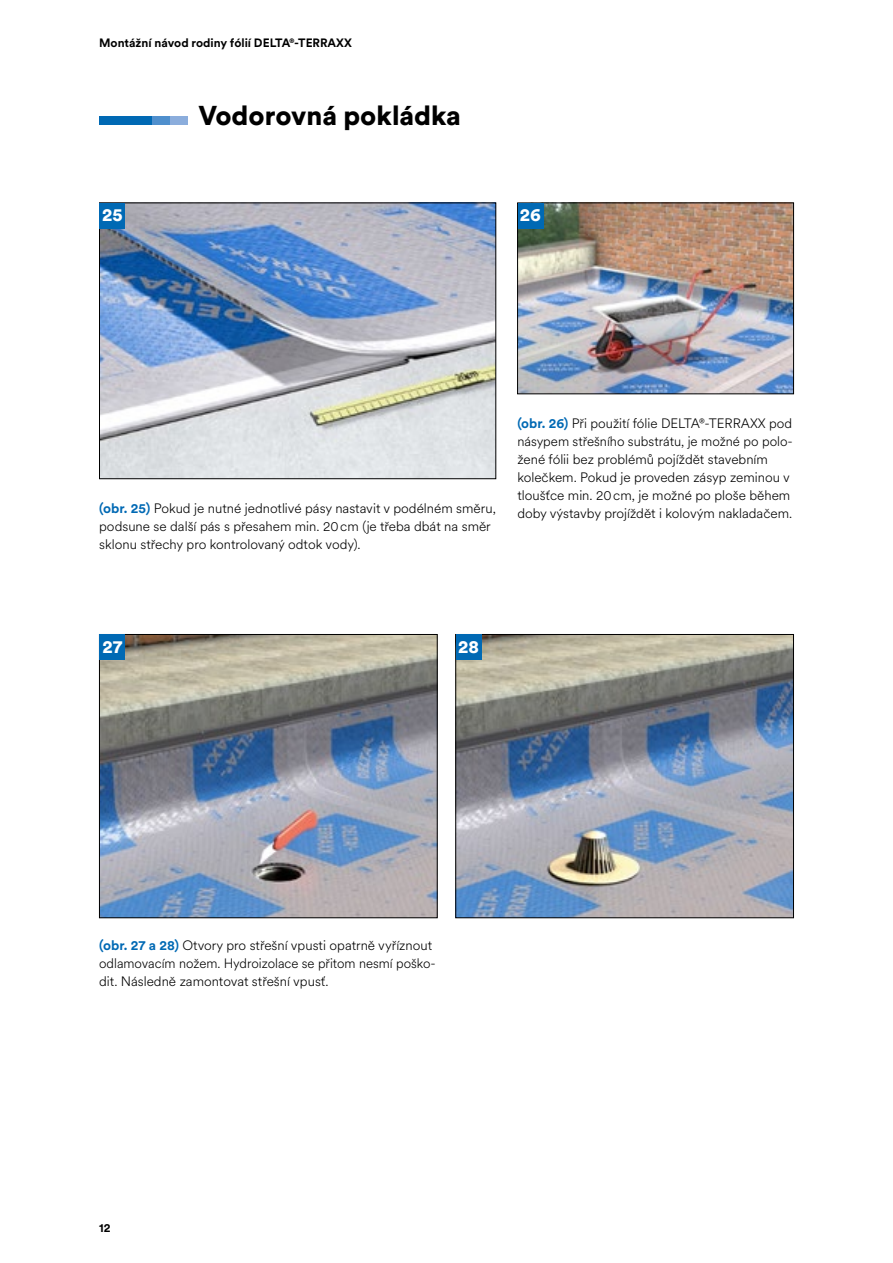
<style>
.page{position:relative;width:893px;height:1263px;background:#fff}
.page>*{position:absolute;margin:0;border:0;box-sizing:border-box;transform-origin:0 0}
.t1{font:900 27px "Circular XX";color:#000}
.t2{font:900 18px "Circular XX";color:#fff}
.t3{font:300 13.5px/18px "Circular XX";color:#000}
.t4{font:700 12px "Circular XX";color:#000}
.s1{font-weight:700;color:#0069b4}
</style>
<div class="page">
<img style="left:101px;top:205px;width:393px;height:272px">
<div style="left:99px;top:203px;width:397px;height:276px;border:1px solid #000"></div>
<img style="left:519px;top:205px;width:273px;height:187px">
<div style="left:517px;top:203px;width:277px;height:191px;border:1px solid #000"></div>
<img style="left:101px;top:636px;width:334px;height:280px">
<div style="left:99px;top:634px;width:338px;height:284px;border:1px solid #000"></div>
<img style="left:458px;top:636px;width:334px;height:280px">
<div style="left:456px;top:634px;width:338px;height:284px;border:1px solid #000"></div>
<div style="left:99px;top:116px;width:53px;height:9px;background:#0069b4"></div>
<div style="left:152px;top:116px;width:18px;height:9px;background:#4f8fcd"></div>
<div style="left:170px;top:116px;width:17px;height:9px;background:#8baddc"></div>
<div style="left:100px;top:203px;width:25px;height:26px;background:#0069b4"></div>
<div style="left:518px;top:203px;width:25px;height:26px;background:#0069b4"></div>
<div style="left:100px;top:635px;width:25px;height:25px;background:#0069b4"></div>
<div style="left:456px;top:635px;width:25px;height:25px;background:#0069b4"></div>
<p class="t4" style="left:99px;top:34px;width:254px">Montážní návod rodiny fólií DELTA®-TERRAXX</p>
<h1 class="t1" style="left:198px;top:96px;width:264px">Vodorovná pokládka</h1>
<h2 class="t2" style="left:102px;top:202px;width:22px">25</h2>
<h2 class="t2" style="left:520px;top:202px;width:23px">26</h2>
<p class="t3" style="left:99px;top:499px;width:398px"><span class="s1">(obr. 25)</span> Pokud je nutné jednotlivé pásy nastavit v podélném směru, podsune se další pás s přesahem min. 20cm (je třeba dbát na směr sklonu střechy pro kontrolovaný odtok vody).</p>
<p class="t3" style="left:517px;top:413px;width:277px"><span class="s1">(obr. 26)</span> Při použití fólie DELTA®-TERRAXX pod násypem střešního substrátu, je možné po polo&shy;žené fólii bez problémů pojíždět stavebním kolečkem. Pokud je proveden zásyp zeminou v tloušťce min. 20cm, je možné po ploše během doby výstavby projíždět i kolovým nakladačem.</p>
<h2 class="t2" style="left:102px;top:634px;width:22px">27</h2>
<h2 class="t2" style="left:458px;top:634px;width:22px">28</h2>
<p class="t3" style="left:99px;top:935px;width:338px"><span class="s1">(obr. 27 a 28)</span> Otvory pro střešní vpusti opatrně vyříznout odlamovacím nožem. Hydroizolace se přitom nesmí poško&shy;dit. Následně zamontovat střešní vpusť.</p>
<p class="t4" style="left:99px;top:1219px;width:13px">12</p>
</div>
